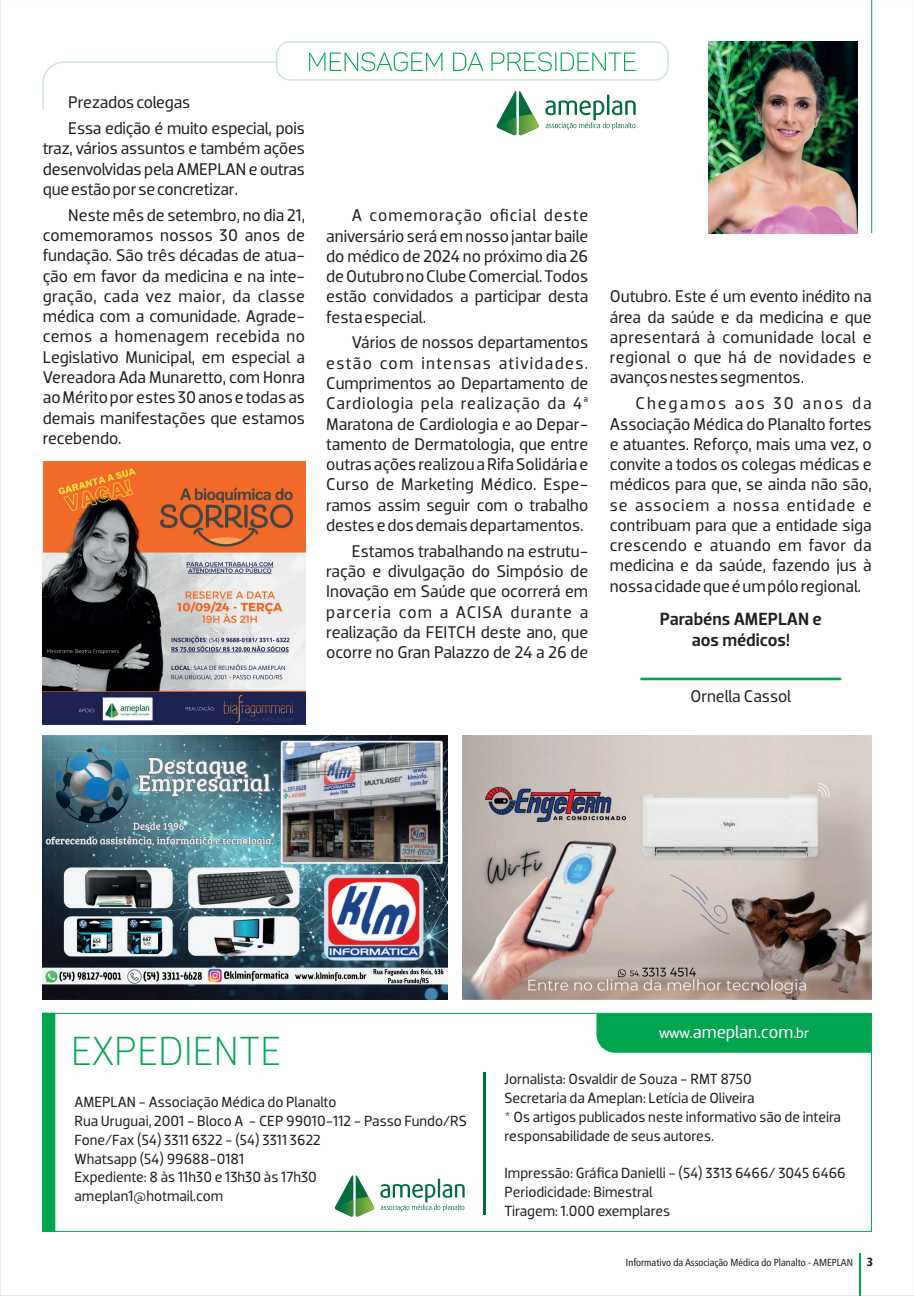
<style>
.page{position:relative;width:914px;height:1296px;background:#fff}
.page>*{position:absolute;margin:0;border:0;box-sizing:border-box;transform-origin:0 0}
.t1{font:300 41.55px "Dobra";color:#00a54f}
.t2{font:500 18px/21.1px "Dobra";color:#231f20;text-align:center}
.t3{font:18px "Dobra";color:#fff}
.t4{font:17.25px/20.2px "Dobra";color:#231f20;text-align:justify}
.t5{font:15px/18.8px "Dobra";color:#231f20}
.t6{font:15px "Dobra";color:#fff}
.t7{font:condensed 10.2px "Frutiger";color:#231f20}
.s1{font-weight:900;font-size:11.85px}
</style>
<div class="page">
<img style="left:43px;top:736px;width:404px;height:264px">
<hr style="left:859px;top:1253px;width:1px;height:43px;background:#00a54f">
<svg style="left:309px;top:52px;width:326px;height:19px"></svg>
<svg style="left:496px;top:91px;width:43px;height:45px"></svg>
<svg style="left:545px;top:95px;width:90px;height:35px"></svg>
<div style="left:276px;top:41px;width:392px;height:40px;border:2px solid #cbe6d3;border-radius:13px"></div>
<svg style="left:42px;top:61px;width:236px;height:48px"></svg>
<hr style="left:871px;top:0;width:1px;height:233px;background:#00a54f">
<img style="left:462px;top:736px;width:409px;height:264px">
<img style="left:708px;top:42px;width:149px;height:191px">
<img style="left:43px;top:462px;width:262px;height:262px">
<svg style="left:334px;top:1175px;width:40px;height:42px"></svg>
<svg style="left:380px;top:1179px;width:84px;height:32px"></svg>
<hr style="left:483px;top:1072px;width:3px;height:143px;background:#056d3b">
<div style="left:43px;top:1013px;width:12px;height:218px;background:#00a54f"></div>
<div style="left:42px;top:1013px;width:13px;height:219px;border:1px solid #00a54f"></div>
<div style="left:596px;top:1013px;width:275px;height:40px;background:#00a54f"></div>
<hr style="left:640px;top:678px;width:201px;height:2px;background:#00a54f">
<p class="t4" style="left:68px;top:91px;width:238px;line-height:25.8px">Prezados colegas<br>Essa edição é muito especial, pois</p>
<p class="t4" style="left:43px;top:140px;width:264px">traz, vários assuntos e também ações desenvolvidas pela AMEPLAN e outras que estão por se concretizar.</p>
<p class="t4" style="left:43px;top:207px;width:264px;text-indent:26px">Neste mês de setembro, no dia 21, comemoramos nossos 30 anos de fundação. São três décadas de atua&shy;ção em favor da medicina e na inte&shy;gração, cada vez maior, da classe médica com a comunidade. Agrade&shy;cemos a homenagem recebida no Legislativo Municipal, em especial a Vereadora Ada Munaretto, com Honra ao Mérito por estes 30 anos e todas as demais manifestações que estamos recebendo.</p>
<p class="t4" style="left:326px;top:207px;width:263px;text-indent:26px">A comemoração oficial deste aniversário será em nosso jantar baile do médico de 2024 no próximo dia 26 de Outubro no Clube Comercial. Todos estão convidados a participar desta festaespecial.</p>
<p class="t4" style="left:326px;top:334px;width:263px;text-indent:26px">Vários de nossos departamentos estão com intensas atividades.<br>Cumprimentos ao Departamento de Cardiologia pela realização da 4ª Maratona de Cardiologia e ao Depar&shy;tamento de Dermatologia, que entre outras ações realizou a Rifa Solidária e Curso de Marketing Médico. Espe&shy;ramos assim seguir com o trabalho destesedosdemaisdepartamentos.</p>
<p class="t4" style="left:326px;top:542px;width:263px;text-indent:26px">Estamos trabalhando na estrutu&shy;ração e divulgação do Simpósio de Inovação em Saúde que ocorrerá em parceria com a ACISA durante a realização da FEITCH deste ano, que ocorre no Gran Palazzo de 24 a 26 de</p>
<p class="t4" style="left:610px;top:288px;width:263px">Outubro. Este é um evento inédito na área da saúde e da medicina e que apresentará à comunidade local e regional o que há de novidades e avançosnestessegmentos.</p>
<p class="t4" style="left:610px;top:395px;width:263px;text-indent:26px">Chegamos aos 30 anos da Associação Médica do Planalto fortes e atuantes. Reforço, mais uma vez, o convite a todos os colegas médicas e médicos para que, se ainda não são, se associem a nossa entidade e contribuam para que a entidade siga crescendo e atuando em favor da medicina e da saúde, fazendo jus à nossacidadequeéumpóloregional.</p>
<p class="t2" style="left:660px;top:610px;width:163px">Parabéns AMEPLAN e aos médicos!</p>
<p class="t4" style="left:690px;top:687px;width:102px">Ornella Cassol</p>
<h1 class="t1" style="left:71px;top:1026px;width:212px">EXPEDIENTE</h1>
<p class="t5" style="left:74px;top:1094px;width:394px">AMEPLAN - Associação Médica do Planalto<br>Rua Uruguai, 2001 - Bloco A - CEP 99010-112 - Passo Fundo/RS Fone/Fax (54) 3311 6322 - (54) 3311 3622<br>Whatsapp (54) 99688-0181<br>Expediente: 8 às 11h30 e 13h30 às 17h30 ameplan1@hotmail.com</p>
<p class="t3" style="left:692px;top:1025px;width:102px">ameplan.com</p>
<p class="t6" style="left:659px;top:1027px;width:35px">www.</p>
<p class="t6" style="left:793px;top:1027px;width:18px">.br</p>
<p class="t5" style="left:504px;top:1071px;width:338px">Jornalista: Osvaldir de Souza - RMT 8750<br>Secretaria da Ameplan: Letícia de Oliveira<br>* Os artigos publicados neste informativo são de inteira responsabilidade de seus autores.</p>
<p class="t5" style="left:504px;top:1165px;width:343px">Impressão: Gráfica Danielli - (54) 3313 6466/ 3045 6466<br>Periodicidade: Bimestral<br>Tiragem: 1.000 exemplares</p>
<p class="t7" style="left:626px;top:1259px;width:248px">Informativo da Associação Médica do Planalto - AMEPLAN <span class="s1">3</span></p>
</div>
